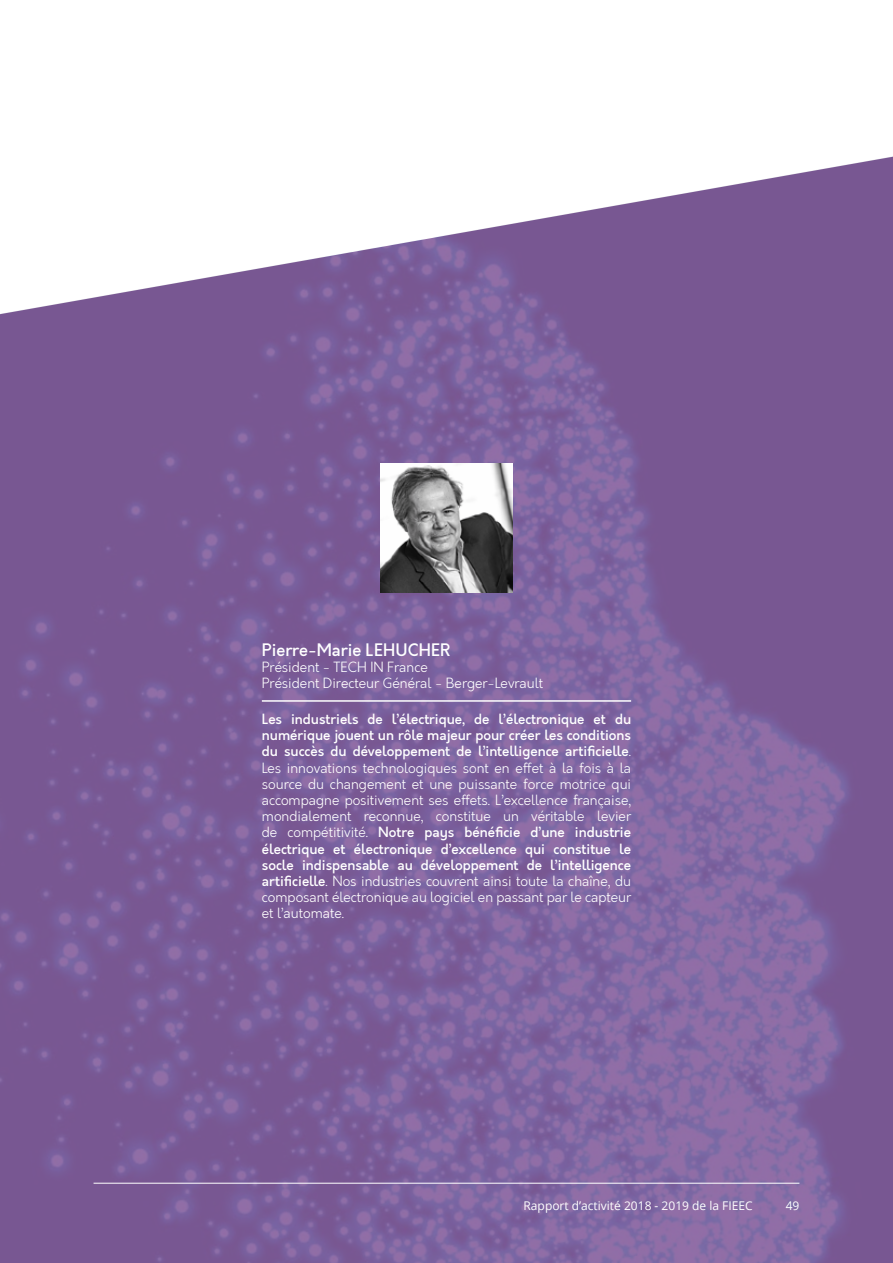
<style>
.page{position:relative;width:893px;height:1263px;background:#fff}
.page>*{position:absolute;margin:0;border:0;box-sizing:border-box;transform-origin:0 0}
.t1{font:500 16.5px "Orkney";color:#fff}
.t2{font:300 13.5px/16.2px "Orkney";color:#fff;text-align:justify}
.t3{font:12px "Open Sans";color:#fff}
.s1{font-weight:500}
</style>
<div class="page">
<img style="left:0;top:156px;width:893px;height:1107px">
<hr style="left:262px;top:700px;width:369px;height:2px;background:#fff">
<img style="left:381px;top:463px;width:131px;height:129px">
<hr style="left:94px;top:1183px;width:705px;height:1px;background:#fff">
<p class="t1" style="left:262px;top:639px;width:190px">Pierre-Marie LEHUCHER</p>
<p class="t2" style="left:262px;top:659px;width:283px">Président - TECH IN France<br>Président Directeur Général - Berger-Levrault</p>
<p class="t2" style="left:262px;top:711px;width:371px"><span class="s1">Les industriels de l’électrique, de l’électronique et du numérique jouent un rôle majeur pour créer les conditions du succès du développement de l’intelligence artificielle</span>.<br>Les innovations technologiques sont en effet à la fois à la source du changement et une puissante force motrice qui accompagne positivement ses effets. L’excellence française, mondialement reconnue, constitue un véritable levier de compétitivité. <span class="s1">Notre pays bénéficie d’une industrie électrique et électronique d’excellence qui constitue le socle indispensable au développement de l’intelligence artificielle</span>. Nos industries couvrent ainsi toute la chaîne, du composant électronique au logiciel en passant par le capteur et l’automate.</p>
<p class="t3" style="left:524px;top:1197px;width:231px">Rapport d’activité 2018 - 2019 de la FIEEC</p>
<p class="t3" style="left:786px;top:1197px;width:15px">49</p>
</div>
